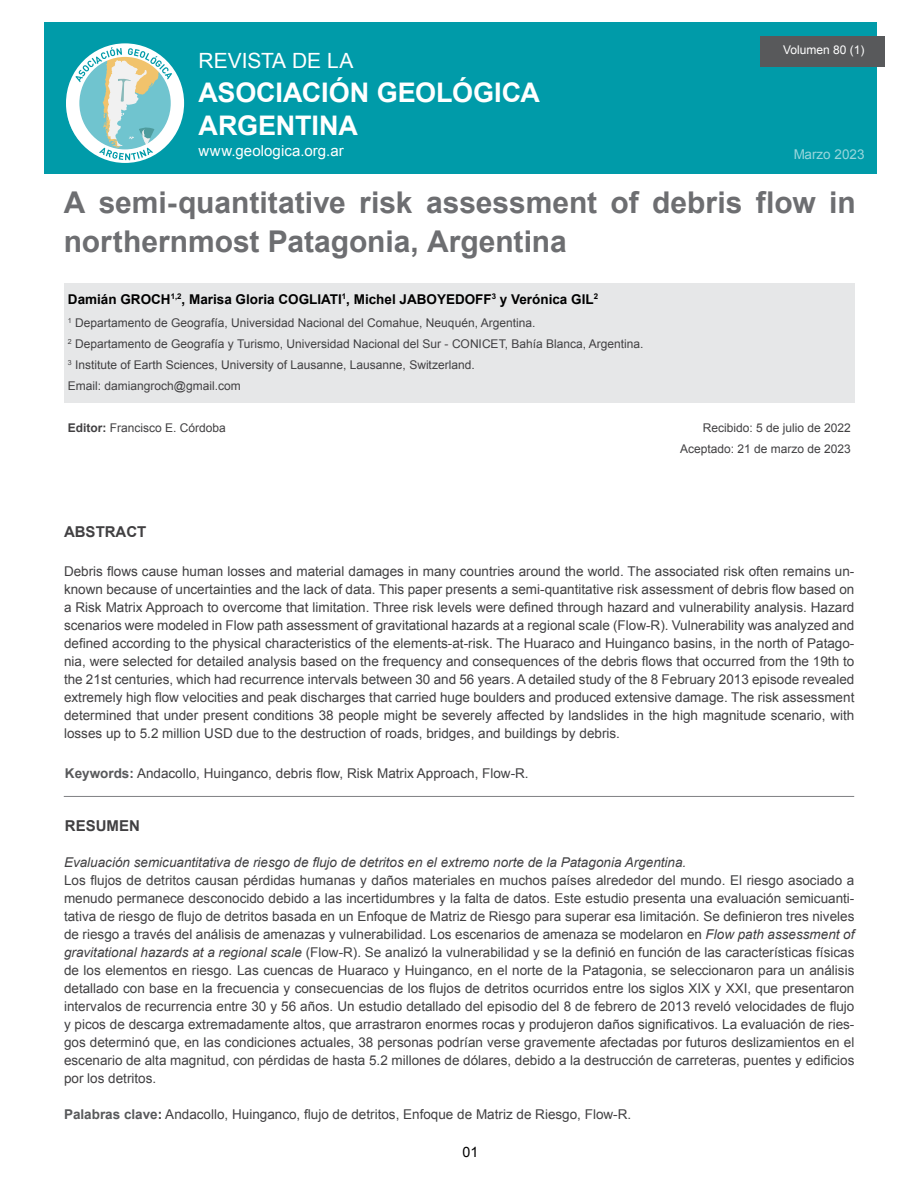
<style>
.page{position:relative;width:918px;height:1188px;background:#fff}
.page>*{position:absolute;margin:0;border:0;box-sizing:border-box;transform-origin:0 0}
.t1{font:700 30px/39px "Arial";color:#6d6e71}
.t2{font:700 27px/33px "Arial";letter-spacing:-.005em;color:#fff}
.t3{font:21px "Arial";color:#fff}
.t4{font:15px "Arial";letter-spacing:.005em;color:#fff}
.t5{font:700 15px "Arial";color:#414042}
.t6{font:14.25px "Arial";color:#000}
.t7{font:13.5px/18px "Arial";color:#414042;text-align:justify}
.t8{font:italic 13.5px "Arial";color:#414042}
.t9{font:700 13.5px "Arial";color:#000}
.t10{font:13.5px "Arial";color:#fff}
.t11{font:12px/21px "Arial";color:#414042}
.t12{font:12px "Arial";color:#fff}
.s1{font-weight:700}
.s2{font-weight:700;color:#58595b}
.s3{font-style:italic}
</style>
<div class="page">
<div style="left:44px;top:22px;width:833px;height:152px;background:#009ba9"></div>
<svg style="left:66px;top:43px;width:118px;height:120px"></svg>
<div style="left:760px;top:36px;width:125px;height:31px;background:#58595b"></div>
<div style="left:64px;top:283px;width:790px;height:120px;background:#e6e7e8"></div>
<hr style="left:64px;top:796px;width:790px;height:1px;background:#7e8083">
<p class="t12" style="left:783px;top:42px;width:83px">Volumen 80 (1)</p>
<h3 class="t3" style="left:199px;top:47px;width:156px">REVISTA DE LA</h3>
<h2 class="t2" style="left:199px;top:77px;width:343px">ASOCIACIÓN GEOLÓGICA<br>ARGENTINA</h2>
<p class="t4" style="left:199px;top:141px;width:147px">www.geologica.org.ar</p>
<p class="t10" style="left:793px;top:145px;width:73px">Marzo 2023</p>
<h1 class="t1" style="left:64px;top:184px;width:793px">A semi-quantitative risk assessment of debris flow in northernmost Patagonia, Argentina</h1>
<p class="t9" style="left:68px;top:290px;width:532px">Damián GROCH<sup>1,2</sup>, Marisa Gloria COGLIATI<sup>1</sup>, Michel JABOYEDOFF<sup>3</sup> y Verónica GIL<sup>2</sup></p>
<p class="t11" style="left:68px;top:312px;width:577px"><sup>1</sup> Departamento de Geografía, Universidad Nacional del Comahue, Neuquén, Argentina.<br><sup>2</sup> Departamento de Geografía y Turismo, Universidad Nacional del Sur - CONICET, Bahía Blanca, Argentina.<br><sup>3</sup> Institute of Earth Sciences, University of Lausanne, Lausanne, Switzerland.<br>Email: damiangroch@gmail.com</p>
<p class="t11" style="left:68px;top:417px;width:160px"><span class="s1">Editor:</span> Francisco E. Córdoba</p>
<p class="t11" style="left:680px;top:417px;width:172px;text-align:right">Recibido: 5 de julio de 2022<br>Aceptado: 21 de marzo de 2023</p>
<p class="t5" style="left:64px;top:522px;width:84px">ABSTRACT</p>
<p class="t7" style="left:64px;top:562px;width:792px">Debris flows cause human losses and material damages in many countries around the world. The associated risk often remains un&shy;known because of uncertainties and the lack of data. This paper presents a semi-quantitative risk assessment of debris flow based on a Risk Matrix Approach to overcome that limitation. Three risk levels were defined through hazard and vulnerability analysis. Hazard scenarios were modeled in Flow path assessment of gravitational hazards at a regional scale (Flow-R). Vulnerability was analyzed and defined according to the physical characteristics of the elements-at-risk. The Huaraco and Huinganco basins, in the north of Patago&shy;nia, were selected for detailed analysis based on the frequency and consequences of the debris flows that occurred from the 19th to the 21st centuries, which had recurrence intervals between 30 and 56 years. A detailed study of the 8 February 2013 episode revealed extremely high flow velocities and peak discharges that carried huge boulders and produced extensive damage. The risk assessment determined that under present conditions 38 people might be severely affected by landslides in the high magnitude scenario, with losses up to 5.2 million USD due to the destruction of roads, bridges, and buildings by debris.</p>
<p class="t7" style="left:65px;top:765px;width:465px"><span class="s2">Keywords:</span> Andacollo, Huinganco, debris flow, Risk Matrix Approach, Flow-R.</p>
<p class="t5" style="left:65px;top:816px;width:77px">RESUMEN</p>
<p class="t8" style="left:64px;top:854px;width:624px">Evaluación semicuantitativa de riesgo de flujo de detritos en el extremo norte de la Patagonia Argentina.</p>
<p class="t7" style="left:64px;top:871px;width:792px">Los flujos de detritos causan pérdidas humanas y daños materiales en muchos países alrededor del mundo. El riesgo asociado a menudo permanece desconocido debido a las incertidumbres y la falta de datos. Este estudio presenta una evaluación semicuanti&shy;tativa de riesgo de flujo de detritos basada en un Enfoque de Matriz de Riesgo para superar esa limitación. Se definieron tres niveles de riesgo a través del análisis de amenazas y vulnerabilidad. Los escenarios de amenaza se modelaron en <span class="s3">Flow path assessment of gravitational hazards at a regional scale</span> (Flow-R). Se analizó la vulnerabilidad y se la definió en función de las características físicas de los elementos en riesgo. Las cuencas de Huaraco y Huinganco, en el norte de la Patagonia, se seleccionaron para un análisis detallado con base en la frecuencia y consecuencias de los flujos de detritos ocurridos entre los siglos XIX y XXI, que presentaron intervalos de recurrencia entre 30 y 56 años. Un estudio detallado del episodio del 8 de febrero de 2013 reveló velocidades de flujo y picos de descarga extremadamente altos, que arrastraron enormes rocas y produjeron daños significativos. La evaluación de ries&shy;gos determinó que, en las condiciones actuales, 38 personas podrían verse gravemente afectadas por futuros deslizamientos en el escenario de alta magnitud, con pérdidas de hasta 5.2 millones de dólares, debido a la destrucción de carreteras, puentes y edificios por los detritos.</p>
<p class="t7" style="left:64px;top:1105px;width:569px"><span class="s2">Palabras clave</span><span class="s1">:</span> Andacollo, Huinganco, flujo de detritos, Enfoque de Matriz de Riesgo, Flow-R.</p>
<p class="t6" style="left:462px;top:1142px;width:17px">01</p>
</div>
